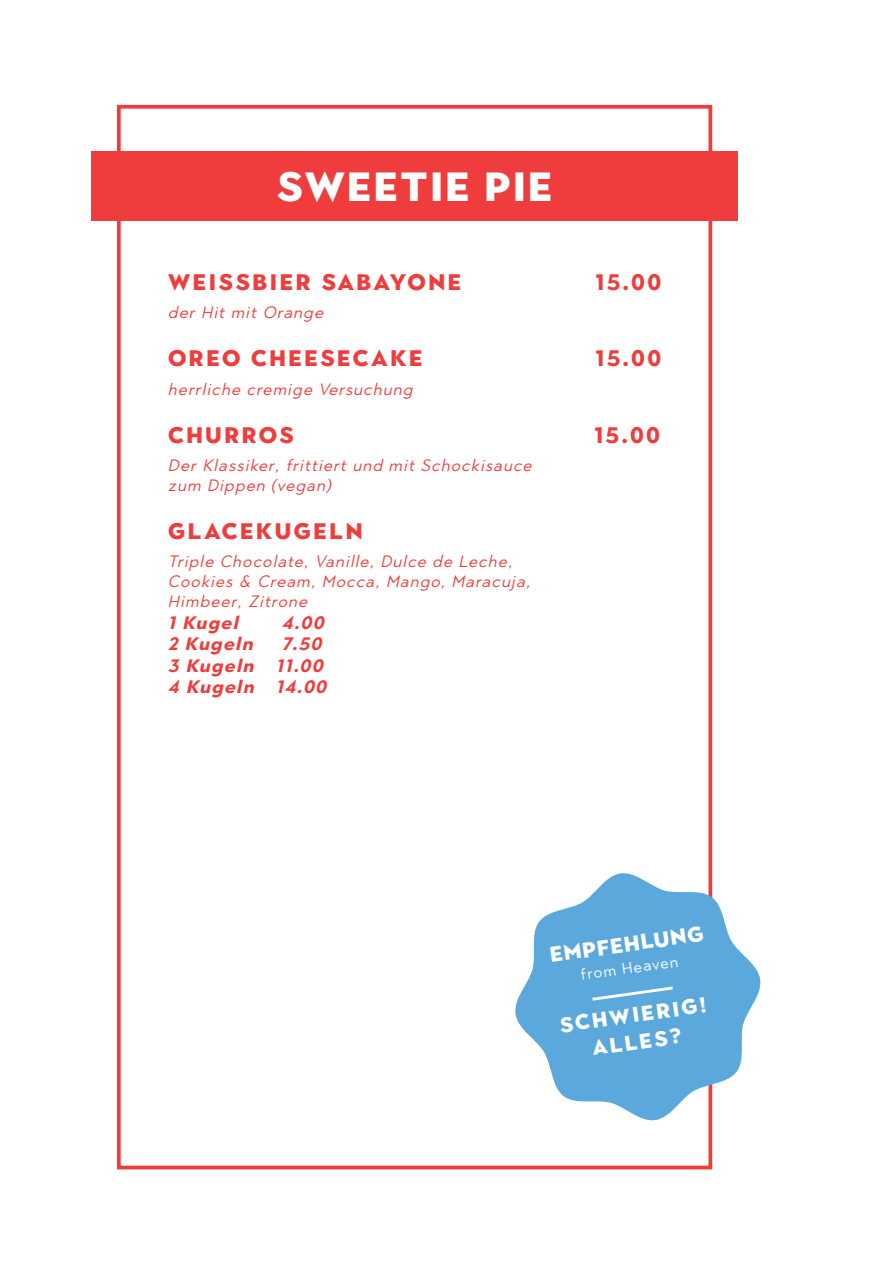
<style>
.page{position:relative;width:893px;height:1263px;background:#fff}
.page>*{position:absolute;margin:0;border:0;box-sizing:border-box;transform-origin:0 0}
.Titel_Balken{font:900 40.8px "Town 10 Display";letter-spacing:.05em;color:#fff}
.Speise{font:900 22.5px "Town 10 Display";letter-spacing:.11em;color:#ee3d3c}
.t1{font:900 21.3px "Town 10 Display";color:#fff}
.t2{font:900 21px/27px "Town 10 Display";color:#fff;text-align:center}
.Speisenzusatz{font:italic 700 18px/21.6px "Town 80 Text";color:#ee3d3c}
.Speisenzusatz-2{font:italic 16.5px/19.8px "Town 80 Text";color:#ee3d3c}
.t3{font:15.75px "Town 80 Text";color:#fff}
</style>
<div class="page">
<div style="left:117px;top:105px;width:595px;height:1064px;border:4px solid #ee3d3c"></div>
<div style="left:91px;top:151px;width:647px;height:69px;background:#ee3d3c"></div>
<svg style="left:515px;top:871px;width:246px;height:251px;fill:#5ba8dc"></svg>
<svg style="left:589px;top:985px;width:87px;height:17px"></svg>
<p class="Titel_Balken" style="left:277px;top:163px;width:277px">SWEETIE PIE</p>
<p class="Speise" style="left:168px;top:269px;width:295px">WEISSBIER SABAYONE</p>
<p class="Speise" style="left:595px;top:269px;width:67px">15.00</p>
<p class="Speisenzusatz-2" style="left:168px;top:302px;width:161px">der Hit mit Orange</p>
<p class="Speise" style="left:168px;top:345px;width:256px">OREO CHEESECAKE</p>
<p class="Speise" style="left:595px;top:345px;width:67px">15.00</p>
<p class="Speisenzusatz-2" style="left:168px;top:379px;width:250px">herrliche cremige Versuchung</p>
<p class="Speise" style="left:168px;top:422px;width:127px">CHURROS</p>
<p class="Speise" style="left:594px;top:422px;width:67px">15.00</p>
<p class="Speisenzusatz-2" style="left:168px;top:455px;width:369px">Der Klassiker, frittiert und mit Schockisauce zum Dippen (vegan)</p>
<p class="Speise" style="left:168px;top:518px;width:196px">GLACEKUGELN</p>
<p class="Speisenzusatz-2" style="left:168px;top:552px;width:368px">Triple Chocolate, Vanille, Dulce de Leche,<br>Cookies &amp; Cream, Mocca, Mango, Maracuja,<br>Himbeer, Zitrone</p>
<p class="Speisenzusatz" style="left:168px;top:611px;width:76px">1 Kugel</p>
<p class="Speisenzusatz" style="left:282px;top:611px;width:48px">4.00</p>
<p class="Speisenzusatz" style="left:168px;top:633px;width:91px">2 Kugeln</p>
<p class="Speisenzusatz" style="left:168px;top:633px;width:165px;text-indent:114px">7.50<br>3 Kugeln 11.00<br>4 Kugeln 14.00</p>
<p class="t1" style="left:548px;top:943px;width:157px;rotate:-8deg">EMPFEHLUNG</p>
<p class="t3" style="left:579px;top:964px;width:99px;rotate:-8deg">from Heaven</p>
<p class="t2" style="left:558px;top:1012px;width:149px;rotate:-8deg">SCHWIERIG!<br>ALLES?</p>
</div>
